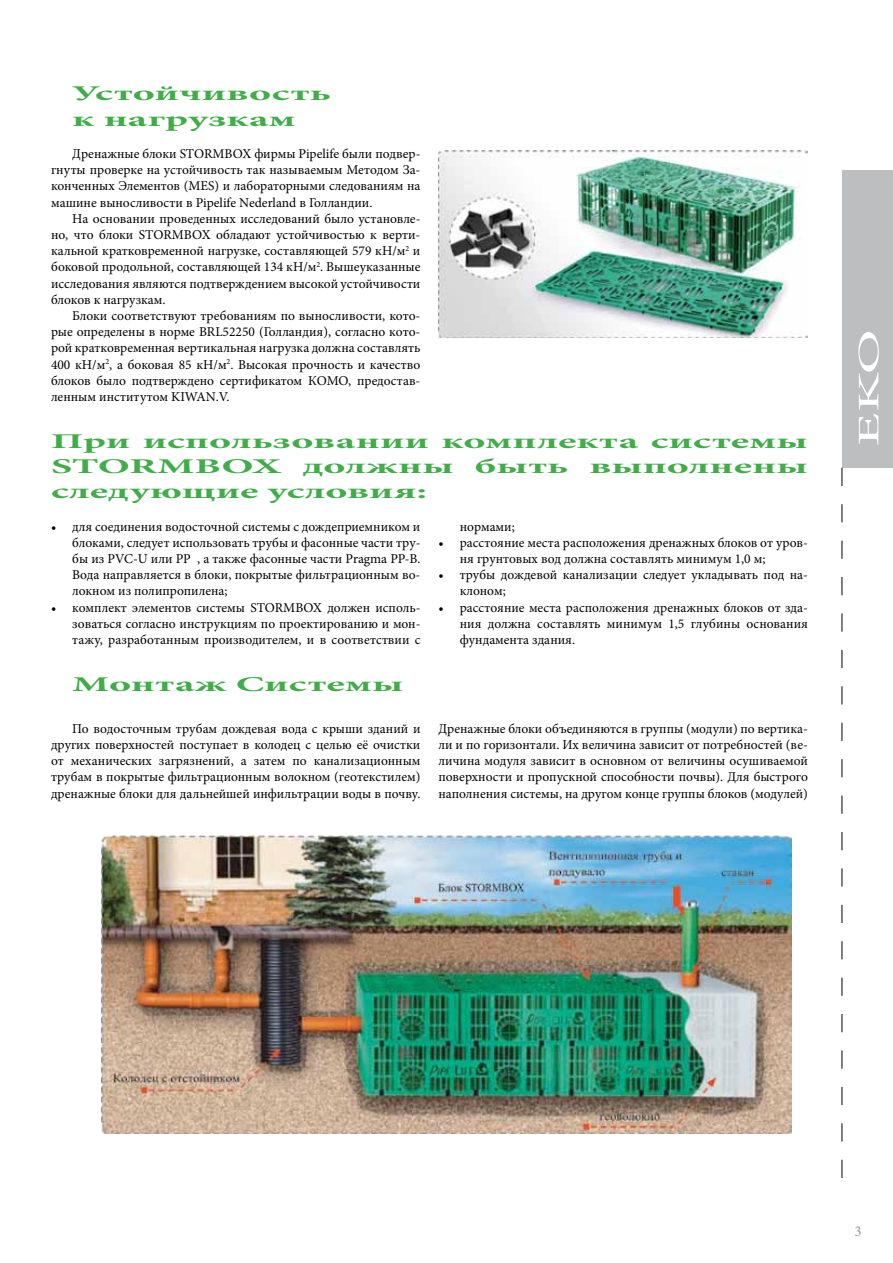
<style>
.page{position:relative;width:893px;height:1263px;background:#fff}
.page>*{position:absolute;margin:0;border:0;box-sizing:border-box;transform-origin:0 0}
.t1{font:30px "Minion Pro";color:#fff;scale:2 1}
.t2{font:700 21px/25.2px "Minion Pro";color:#41ad49;scale:2 1}
.t3{font:15px "Minion Pro";color:#939598}
.t4{font:13.5px/16.2px "Minion Pro";color:#000;text-align:justify}
</style>
<div class="page">
<div style="left:842px;top:170px;width:51px;height:298px;background:#bcbec0"></div>
<svg style="left:842px;top:468px;width:1px;height:710px"></svg>
<img style="left:438px;top:151px;width:370px;height:187px">
<img style="left:101px;top:835px;width:691px;height:298px">
<h2 class="t2" style="left:72px;top:81px;width:131px">Устойчивость к нагрузкам</h2>
<p class="t4" style="left:51px;top:146px;width:371px;text-indent:21px">Дренажные блоки STORMBOX фирмы Pipelife были подвер&shy;гнуты проверке на устойчивость так называемым Методом За&shy;конченных Элементов (MES) и лабораторными следованиям на машине выносливости в Pipelife Nederland в Голландии.</p>
<p class="t4" style="left:51px;top:210px;width:371px;text-indent:21px">На основании проведенных исследований было установле&shy;но, что блоки STORMBOX обладают устойчивостью к верти&shy;кальной кратковременной нагрузке, составляющей 579 кН/м<sup>2</sup> и боковой продольной, составляющей 134 кН/м<sup>2</sup>. Вышеуказанные исследования являются подтверждением высокой устойчивости блоков к нагрузкам.</p>
<p class="t4" style="left:51px;top:308px;width:371px;text-indent:21px">Блоки соответствуют требованиям по выносливости, кото&shy;рые определены в норме BRL52250 (Голландия), согласно кото&shy;рой кратковременная вертикальная нагрузка должна составлять 400 кН/м<sup>2</sup>, а боковая 85 кН/м<sup>2</sup>. Высокая прочность и качество блоков было подтверждено сертификатом КOMO, предостав&shy;ленным институтом KIWAN.V.</p>
<h2 class="t2" style="left:51px;top:428px;width:380px;text-align:justify">При использовании комплекта системы STORMBOX должны быть выполнены следующие условия:</h2>
<p class="t4" style="left:72px;top:518px;width:350px;text-indent:-21px">• для соединения водосточной системы с дождеприемником и блоками, следует использовать трубы и фасонные части тру&shy;бы из PVC-U или PP , а также фасонные части Pragma PP-B.<br>Вода направляется в блоки, покрытые фильтрационным во&shy;локном из полипропилена;</p>
<p class="t4" style="left:72px;top:599px;width:350px;text-indent:-21px">• комплект элементов системы STORMBOX должен исполь&shy;зоваться согласно инструкциям по проектированию и мон&shy;тажу, разработанным производителем, и в соответствии с</p>
<p class="t4" style="left:460px;top:518px;width:57px">нормами;</p>
<p class="t4" style="left:460px;top:534px;width:350px;text-indent:-21px">• расстояние места расположения дренажных блоков от уров&shy;ня грунтовых вод должна составлять минимум 1,0 м;</p>
<p class="t4" style="left:460px;top:567px;width:350px;text-indent:-21px">• трубы дождевой канализации следует укладывать под на&shy;клоном;</p>
<p class="t4" style="left:460px;top:599px;width:350px;text-indent:-21px">• расстояние места расположения дренажных блоков от зда&shy;ния должна составлять минимум 1,5 глубины основания фундамента здания.</p>
<h2 class="t2" style="left:72px;top:672px;width:167px">Монтаж Системы</h2>
<p class="t4" style="left:51px;top:720px;width:371px;text-indent:21px">По водосточным трубам дождевая вода с крыши зданий и других поверхностей поступает в колодец с целью её очистки от механических загрязнений, а затем по канализационным трубам в покрытые фильтрационным волокном (геотекстилем) дренажные блоки для дальнейшей инфильтрации воды в почву.</p>
<p class="t4" style="left:438px;top:720px;width:371px">Дренажные блоки объединяются в группы (модули) по вертика&shy;ли и по горизонтали. Их величина зависит от потребностей (ве&shy;личина модуля зависит в основном от величины осушиваемой поверхности и пропускной способности почвы). Для быстрого наполнения системы, на другом конце группы блоков (модулей)</p>
<h1 class="t1" style="left:849px;top:446px;width:60px;rotate:-90deg">EKO</h1>
<p class="t3" style="left:854px;top:1221px;width:9px">3</p>
</div>
